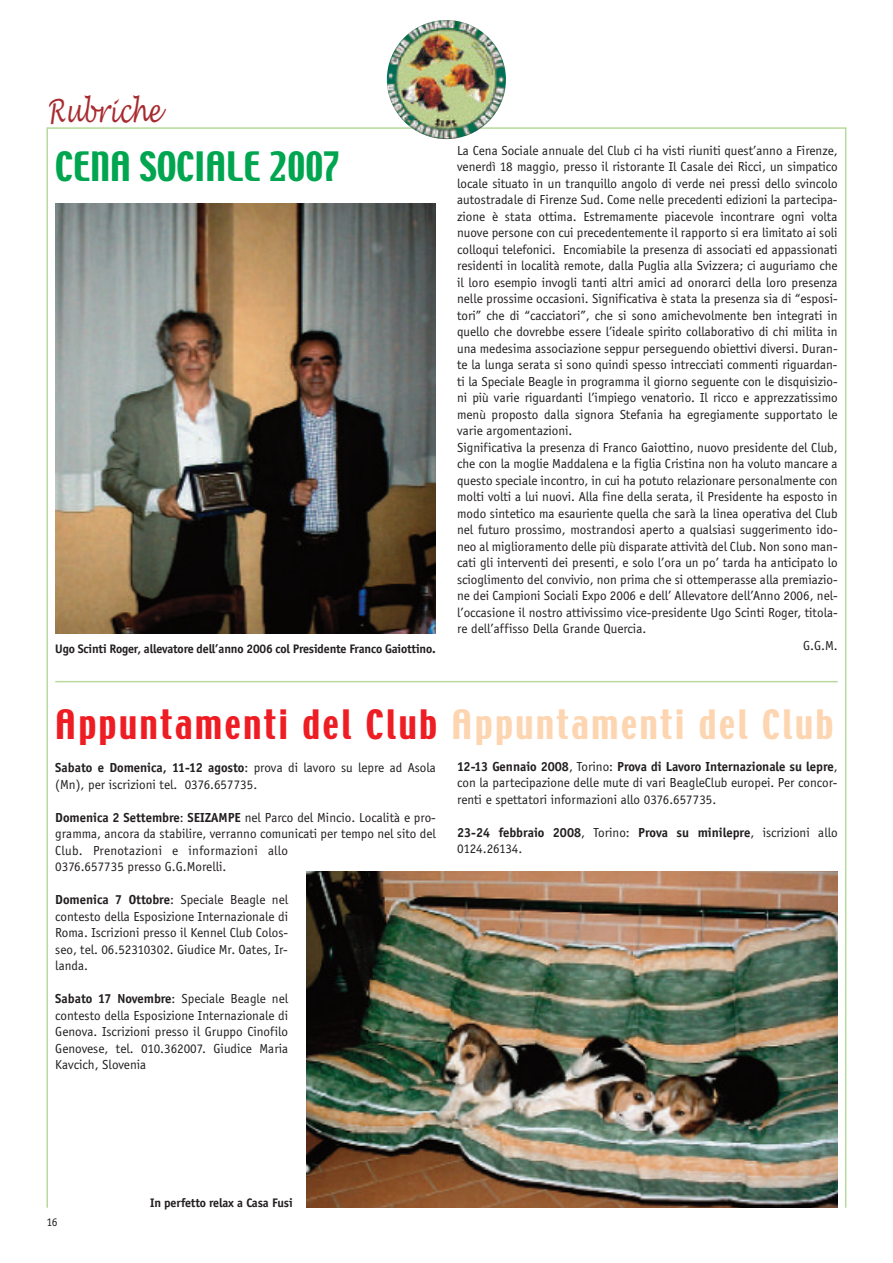
<style>
.page{position:relative;width:893px;height:1263px;background:#fff}
.page>*{position:absolute;margin:0;border:0;box-sizing:border-box;transform-origin:0 0}
.t1{font:36px "Techno";letter-spacing:.075em;color:#ee1d23}
.t2{font:36px "Techno";color:#00a54f}
.t3{font:italic 31.5px "Lucida Handwriting";color:#a72b30;scale:.7 1}
.t4{font:13.5px/16.5px "Officina Sans";color:#231f20}
.t5{font:700 12.75px "Officina Sans";letter-spacing:-.01em;color:#231f20}
.t6{font:12px "Officina Sans";color:#231f20}
.s1{color:#fdd5b0}
.s2{font-weight:700}
</style>
<div class="page">
<hr style="left:47px;top:127px;width:799px;height:2px;background:#b6da9b">
<img style="left:387px;top:20px;width:119px;height:119px">
<hr style="left:47px;top:128px;width:1px;height:1080px;background:#b6da9b">
<hr style="left:845px;top:128px;width:1px;height:1080px;background:#b6da9b">
<img style="left:55px;top:203px;width:381px;height:431px">
<hr style="left:55px;top:681px;width:783px;height:1px;background:#b6da9b">
<img style="left:306px;top:871px;width:532px;height:337px">
<h2 class="t3" style="left:47px;top:92px;width:163px">Rubriche</h2>
<h1 class="t2" style="left:55px;top:147px;width:288px">CENA SOCIALE 2007</h1>
<p class="t5" style="left:55px;top:641px;width:382px">Ugo Scinti Roger, allevatore dell’anno 2006 col Presidente Franco Gaiottino.</p>
<p class="t4" style="left:457px;top:142px;width:382px">La Cena Sociale annuale del Club ci ha visti riuniti quest’anno a Firenze,</p>
<p class="t4" style="left:457px;top:158px;width:382px">venerdì 18 maggio, presso il ristorante Il Casale dei Ricci, un simpatico</p>
<p class="t4" style="left:457px;top:175px;width:382px">locale situato in un tranquillo angolo di verde nei pressi dello svincolo</p>
<p class="t4" style="left:457px;top:191px;width:382px">autostradale di Firenze Sud. Come nelle precedenti edizioni la partecipa-</p>
<p class="t4" style="left:457px;top:208px;width:382px">zione è stata ottima. Estremamente piacevole incontrare ogni volta</p>
<p class="t4" style="left:457px;top:224px;width:382px">nuove persone con cui precedentemente il rapporto si era limitato ai soli</p>
<p class="t4" style="left:457px;top:241px;width:382px">colloqui telefonici. Encomiabile la presenza di associati ed appassionati</p>
<p class="t4" style="left:457px;top:257px;width:382px">residenti in località remote, dalla Puglia alla Svizzera; ci auguriamo che</p>
<p class="t4" style="left:457px;top:274px;width:382px">il loro esempio invogli tanti altri amici ad onorarci della loro presenza</p>
<p class="t4" style="left:457px;top:290px;width:382px">nelle prossime occasioni. Significativa è stata la presenza sia di “esposi-</p>
<p class="t4" style="left:457px;top:307px;width:382px">tori” che di “cacciatori”, che si sono amichevolmente ben integrati in</p>
<p class="t4" style="left:457px;top:323px;width:382px">quello che dovrebbe essere l’ideale spirito collaborativo di chi milita in</p>
<p class="t4" style="left:457px;top:340px;width:382px">una medesima associazione seppur perseguendo obiettivi diversi. Duran-</p>
<p class="t4" style="left:457px;top:356px;width:382px">te la lunga serata si sono quindi spesso intrecciati commenti riguardan-</p>
<p class="t4" style="left:457px;top:373px;width:382px">ti la Speciale Beagle in programma il giorno seguente con le disquisizio-</p>
<p class="t4" style="left:457px;top:389px;width:382px">ni più varie riguardanti l’impiego venatorio. Il ricco e apprezzatissimo</p>
<p class="t4" style="left:457px;top:406px;width:382px">menù proposto dalla signora Stefania ha egregiamente supportato le</p>
<p class="t4" style="left:457px;top:422px;width:117px">varie argomentazioni.</p>
<p class="t4" style="left:457px;top:439px;width:382px">Significativa la presenza di Franco Gaiottino, nuovo presidente del Club,</p>
<p class="t4" style="left:457px;top:455px;width:382px">che con la moglie Maddalena e la figlia Cristina non ha voluto mancare a</p>
<p class="t4" style="left:457px;top:472px;width:382px">questo speciale incontro, in cui ha potuto relazionare personalmente con</p>
<p class="t4" style="left:457px;top:488px;width:382px">molti volti a lui nuovi. Alla fine della serata, il Presidente ha esposto in</p>
<p class="t4" style="left:457px;top:505px;width:382px">modo sintetico ma esauriente quella che sarà la linea operativa del Club</p>
<p class="t4" style="left:457px;top:521px;width:382px">nel futuro prossimo, mostrandosi aperto a qualsiasi suggerimento ido-</p>
<p class="t4" style="left:457px;top:538px;width:382px">neo al miglioramento delle più disparate attività del Club. Non sono man-</p>
<p class="t4" style="left:457px;top:554px;width:382px">cati gli interventi dei presenti, e solo l’ora un po’ tarda ha anticipato lo</p>
<p class="t4" style="left:457px;top:571px;width:382px">scioglimento del convivio, non prima che si ottemperasse alla premiazio-</p>
<p class="t4" style="left:457px;top:587px;width:382px">ne dei Campioni Sociali Expo 2006 e dell’ Allevatore dell’Anno 2006, nel-</p>
<p class="t4" style="left:457px;top:604px;width:382px">l’occasione il nostro attivissimo vice-presidente Ugo Scinti Roger, titola-</p>
<p class="t4" style="left:457px;top:620px;width:191px">re dell’affisso Della Grande Quercia.</p>
<p class="t4" style="left:803px;top:637px;width:36px">G.G.M.</p>
<h1 class="t1" style="left:55px;top:706px;width:780px">Appuntamenti del Club <span class="s1">Appuntamenti del Club</span></h1>
<p class="t4" style="left:457px;top:758px;width:382px;text-align:justify"><span class="s2">12-13 Gennaio 2008</span>, Torino: <span class="s2">Prova di Lavoro Internazionale su lepre</span>, con la partecipazione delle mute di vari BeagleClub europei. Per concor&shy;renti e spettatori informazioni allo 0376.657735.</p>
<p class="t4" style="left:457px;top:824px;width:382px"><span class="s2">23-24 febbraio 2008</span>, Torino: <span class="s2">Prova su minilepre</span>, iscrizioni allo<br>0124.26134.</p>
<p class="t4" style="left:55px;top:759px;width:382px"><span class="s2">Sabato e Domenica, 11-12 agosto</span>: prova di lavoro su lepre ad Asola (Mn), per iscrizioni tel. 0376.657735.</p>
<p class="t4" style="left:55px;top:809px;width:382px"><span class="s2">Domenica 2 Settembre</span>: <span class="s2">SEIZAMPE</span> nel Parco del Mincio. Località e pro&shy;gramma, ancora da stabilire, verranno comunicati per tempo nel sito del Club. Prenotazioni e informazioni allo<br>0376.657735 presso G.G.Morelli.</p>
<p class="t4" style="left:55px;top:891px;width:234px;text-align:justify"><span class="s2">Domenica 7 Ottobre</span>: Speciale Beagle nel contesto della Esposizione Internazionale di Roma. Iscrizioni presso il Kennel Club Colos&shy;seo, tel. 06.52310302. Giudice Mr. Oates, Ir&shy;landa.</p>
<p class="t4" style="left:55px;top:990px;width:234px;text-align:justify"><span class="s2">Sabato 17 Novembre</span>: Speciale Beagle nel contesto della Esposizione Internazionale di Genova. Iscrizioni presso il Gruppo Cinofilo Genovese, tel. 010.362007. Giudice Maria Kavcich, Slovenia</p>
<p class="t6" style="left:46px;top:1215px;width:13px">16</p>
<p class="t5" style="left:150px;top:1195px;width:144px">In perfetto relax a Casa Fusi</p>
</div>
